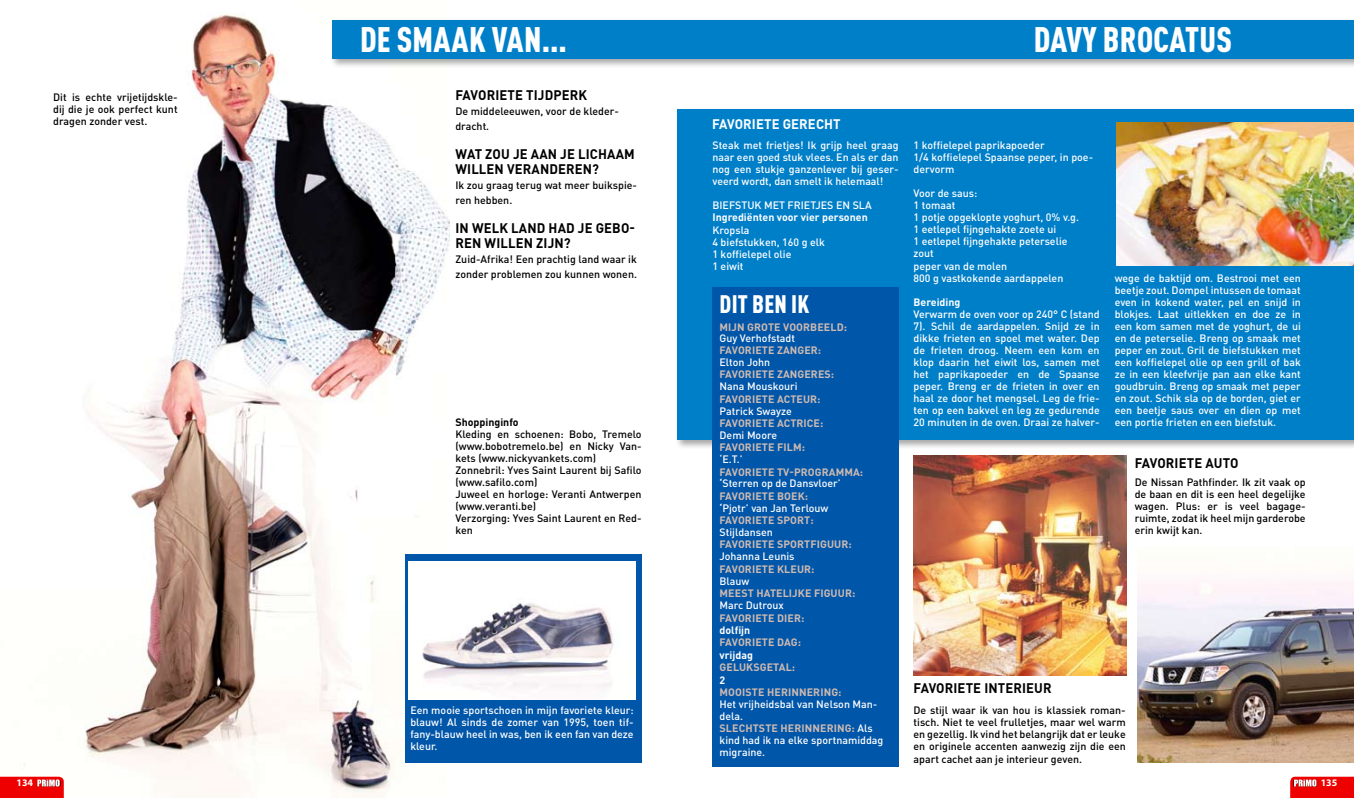
<style>
.page{position:relative;width:1354px;height:798px;background:#fff}
.page>*{position:absolute;margin:0;border:0;box-sizing:border-box;transform-origin:0 0}
.t1{font:900 condensed 35px "DINOT";letter-spacing:.01em;color:#fff;scale:.95 1}
.t2{font:900 condensed 25px "DINOT";color:#fff;scale:.95 1}
.t3{font:700 13.75px/15px "DINOT";letter-spacing:.01em;color:#000;scale:.95 1}
.t4{font:700 13.75px "DINOT";color:#fff;scale:.95 1}
.t5{font:500 10.62px/12px "DINOT";color:#fff;text-align:justify}
.t6{font:500 10.62px/12px "DINOT";color:#000}
.t7{font:700 10.62px/12.1px "DINOT";letter-spacing:.01em;color:#cfbab1}
.t8{font:700 10.62px "DINOT";color:#fff}
.t9{font:700 10.62px "DINOT";color:#000}
.t10{font:700 10px "Myriad";color:#fff}
.s1{color:#fff}
.s2{font-weight:500;color:#fff}
.s3{font-weight:700;color:#cfbab1}
</style>
<div class="page">
<img style="left:23px;top:13px;width:426px;height:782px">
<div style="left:674px;top:107px;width:680px;height:342px;background:#000;opacity:.35"></div>
<div style="left:677px;top:109px;width:677px;height:330px;background:#007fc9"></div>
<div style="left:329px;top:17px;width:1025px;height:51px;background:#000;opacity:.35"></div>
<div style="left:332px;top:20px;width:1022px;height:39px;background:#007fc9"></div>
<img style="left:1117px;top:123px;width:237px;height:143px">
<div style="left:712px;top:287px;width:186px;height:480px;background:#0056a9"></div>
<div style="left:404px;top:554px;width:237px;height:208px;background:#0056a9"></div>
<img style="left:409px;top:561px;width:226px;height:138px">
<img style="left:913px;top:455px;width:213px;height:220px">
<img style="left:1137px;top:581px;width:217px;height:181px">
<svg style="left:1290px;top:776px;width:64px;height:21px"></svg>
<svg style="left:0;top:776px;width:64px;height:21px"></svg>
<p class="t6" style="left:53px;top:91px;width:126px;text-align:justify">Dit is echte vrijetijdskle&shy;dij die je ook perfect kunt dragen zonder vest.</p>
<h1 class="t1" style="left:360px;top:18px;width:219px">DE SMAAK VAN...</h1>
<p class="t3" style="left:455px;top:87px;width:140px">FAVORIETE TIJDPERK</p>
<p class="t6" style="left:455px;top:103px;width:165px;line-height:15px">De middeleeuwen, voor de kleder&shy;dracht.</p>
<p class="t3" style="left:455px;top:146px;width:188px">WAT ZOU JE AAN JE LICHAAM<br>WILLEN VERANDEREN?</p>
<p class="t6" style="left:455px;top:177px;width:183px;line-height:15px">Ik zou graag terug wat meer buikspie&shy;ren hebben.</p>
<p class="t3" style="left:455px;top:220px;width:190px">I N WELK LAND HAD JE GEBO-<br>REN WILLEN ZIJN?</p>
<p class="t6" style="left:455px;top:251px;width:183px;line-height:15px">Zuid-Afrika! Een prachtig land waar ik zonder problemen zou kunnen wonen.</p>
<p class="t9" style="left:455px;top:414px;width:65px">SHOPPINGINFO</p>
<p class="t6" style="left:455px;top:427px;width:188px">Kleding en schoenen: Bobo, Tremelo (www.bobotremelo.be) en Nicky Van&shy;kets (www.nickyvankets.com)<br>Zonnebril: Yves Saint Laurent bij Safilo (www.safilo.com)<br>Juweel en horloge: Veranti Antwerpen (www.veranti.be)<br>Verzorging: Yves Saint Laurent en Red&shy;ken</p>
<p class="t5" style="left:410px;top:703px;width:225px">Een mooie sportschoen in mijn favoriete kleur: blauw! Al sinds de zomer van 1995, toen tif&shy;fany-blauw heel in was, ben ik een fan van deze kleur.</p>
<h1 class="t1" style="left:1033px;top:17px;width:210px">DAVY BROCATUS</h1>
<p class="t4" style="left:712px;top:115px;width:17px">FAVORIETE</p>
<p class="t4" style="left:783px;top:115px;width:10px">GERE</p>
<p class="t4" style="left:816px;top:115px;width:27px">CHT</p>
<p class="t5" style="left:712px;top:139px;width:188px">Steak met frietjes! Ik grijp heel graag naar een goed stuk vlees. En als er dan nog een stukje ganzenlever bij geser&shy;veerd wordt, dan smelt ik helemaal!</p>
<p class="t5" style="left:712px;top:199px;width:161px">BIEFSTUK MET FRIETJES EN SLA</p>
<p class="t8" style="left:712px;top:210px;width:157px">I NGREDIËNTEN VOOR VIER PERSONEN</p>
<p class="t5" style="left:712px;top:223px;width:114px;text-align:left">Kropsla<br>4 biefstukken, 160 g elk<br>1 koffielepel olie<br>1 eiwit</p>
<h2 class="t2" style="left:719px;top:289px;width:96px">DIT BEN IK</h2>
<p class="t7" style="left:719px;top:320px;width:129px">MIJN GROTE VOORBEELD:</p>
<p class="t5" style="left:719px;top:331px;width:77px">Guy Verhofstadt</p>
<p class="t7" style="left:719px;top:343px;width:103px">FAVORIETE ZANGER:</p>
<p class="t5" style="left:719px;top:355px;width:52px">Elton John</p>
<p class="t7" style="left:719px;top:368px;width:116px">FAVORIETE ZANGERES:</p>
<p class="t5" style="left:719px;top:380px;width:80px">Nana Mouskouri</p>
<p class="t7" style="left:719px;top:392px;width:102px">FAVORIETE ACTEUR:</p>
<p class="t5" style="left:719px;top:404px;width:74px">Patrick Swayze</p>
<p class="t7" style="left:719px;top:416px;width:105px">FAVORIETE ACTRICE:</p>
<p class="t5" style="left:719px;top:428px;width:59px">Demi Moore</p>
<p class="t7" style="left:719px;top:440px;width:87px">FAVORIETE FILM :</p>
<p class="t5" style="left:719px;top:452px;width:25px">‘E.T.’</p>
<p class="t7" style="left:719px;top:465px;width:145px">FAVORIETE TV-PROGRAMMA: <span class="s1">‘</span><span class="s2">Sterren op de Dansvloer’<br></span>FAVORIETE BOEK:<br><span class="s1">‘</span><span class="s2">Pjotr’ van Jan Terlouw<br></span>FAVORIETE SPORT:</p>
<p class="t5" style="left:719px;top:525px;width:55px">Stijldansen</p>
<p class="t7" style="left:719px;top:538px;width:134px">FAVORIETE SPORTFIGUUR:</p>
<p class="t5" style="left:719px;top:549px;width:76px">Johanna Leunis</p>
<p class="t7" style="left:719px;top:562px;width:96px">FAVORIETE KLEUR:</p>
<p class="t5" style="left:719px;top:574px;width:31px">Blauw</p>
<p class="t7" style="left:719px;top:587px;width:137px">MEEST HATELIJKE FIGUUR:</p>
<p class="t5" style="left:719px;top:598px;width:66px">Marc Dutroux</p>
<p class="t7" style="left:719px;top:611px;width:86px">FAVORIETE DIER:</p>
<p class="t8" style="left:719px;top:622px;width:32px">DOLFIJN</p>
<p class="t7" style="left:719px;top:636px;width:83px">FAVORIETE DAG:</p>
<p class="t8" style="left:719px;top:647px;width:35px">VRIJDAG</p>
<p class="t7" style="left:719px;top:660px;width:77px">GELUKSGETAL:</p>
<p class="t8" style="left:719px;top:672px;width:7px">2</p>
<p class="t7" style="left:719px;top:685px;width:123px">MOOISTE H ERINNERING:</p>
<p class="t5" style="left:719px;top:697px;width:165px;text-align:left">Het vrijheidsbal van Nelson Man&shy;dela.<br><span class="s3">SLECHTSTE H ERINNERING:</span> Als kind had ik na elke sportnamiddag migraine.</p>
<p class="t5" style="left:913px;top:139px;width:181px;text-align:left">1 koffielepel paprikapoeder<br>1/4 koffielepel Spaanse peper, in poe&shy;dervorm</p>
<p class="t5" style="left:913px;top:187px;width:167px;text-align:left">Voor de saus:<br>1 tomaat<br>1 potje opgeklopte yoghurt, 0% v.g.<br>1 eetlepel fijngehakte zoete ui<br>1 eetlepel fijngehakte peterselie zout<br>peper van de molen<br>800 g vastkokende aardappelen</p>
<p class="t8" style="left:913px;top:294px;width:48px">BEREIDING</p>
<p class="t5" style="left:913px;top:307px;width:188px">Verwarm de oven voor op 240° C (stand 7). Schil de aardappelen. Snijd ze in dikke frieten en spoel met water. Dep de frieten droog. Neem een kom en klop daarin het eiwit los, samen met het paprikapoeder en de Spaanse peper. Breng er de frieten in over en haal ze door het mengsel. Leg de frie&shy;ten op een bakvel en leg ze gedurende 20 minuten in de oven. Draai ze halver-</p>
<p class="t5" style="left:1114px;top:271px;width:188px">wege de baktijd om. Bestrooi met een beetje zout. Dompel intussen de tomaat even in kokend water, pel en snijd in blokjes. Laat uitlekken en doe ze in een kom samen met de yoghurt, de ui en de peterselie. Breng op smaak met peper en zout. Gril de biefstukken met een koffielepel olie op een grill of bak ze in een kleefvrije pan aan elke kant goudbruin. Breng op smaak met peper en zout. Schik sla op de borden, giet er een beetje saus over en dien op met een portie frieten en een biefstuk.</p>
<p class="t3" style="left:1134px;top:455px;width:111px">FAVORIETE AUTO</p>
<p class="t6" style="left:1134px;top:475px;width:172px;text-align:justify">De Nissan Pathfinder. Ik zit vaak op de baan en dit is een heel degelijke wagen. Plus: er is veel bagage&shy;ruimte, zodat ik heel mijn garderobe erin kwijt kan.</p>
<p class="t3" style="left:913px;top:679px;width:147px">FAVORIETE INTERIEUR</p>
<p class="t6" style="left:913px;top:703px;width:214px;text-align:justify">De stijl waar ik van hou is klassiek roman&shy;tisch. Niet te veel frulletjes, maar wel warm en gezellig. Ik vind het belangrijk dat er leuke en originele accenten aanwezig zijn die een apart cachet aan je interieur geven.</p>
<p class="t10" style="left:17px;top:777px;width:18px">134</p>
<p class="t10" style="left:1320px;top:777px;width:18px">135</p>
</div>
